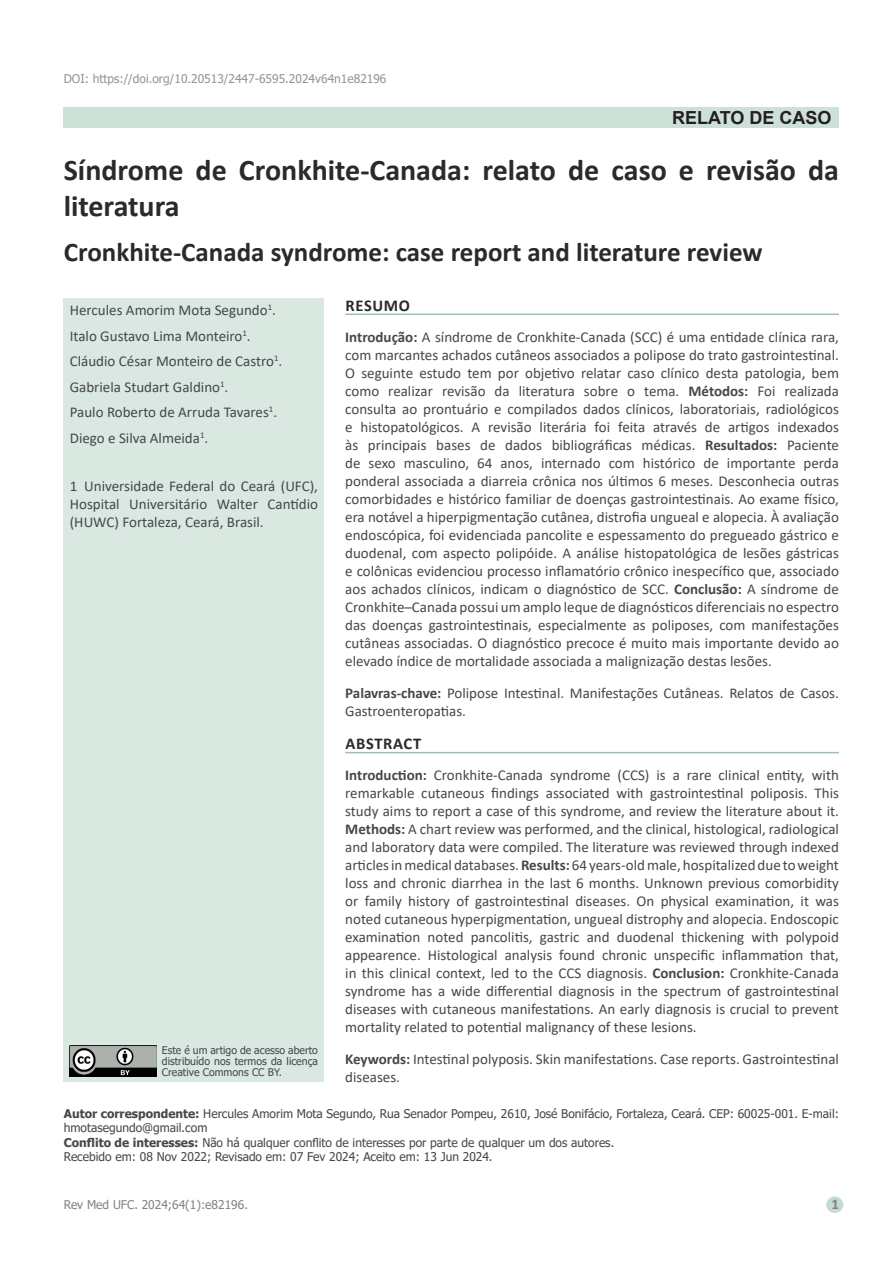
<style>
.page{position:relative;width:893px;height:1263px;background:#fff}
.page>*{position:absolute;margin:0;border:0;box-sizing:border-box;transform-origin:0 0}
.t1{font:700 30px/36px "Calibri";color:#2b292a}
.t2{font:700 27px "Calibri";color:#2b292a}
.t3{font:700 18px "Arial";color:#231f20}
.t4{font:700 16.5px "Calibri";letter-spacing:.04em;color:#2b292a}
.t5{font:15px/18px "Calibri";color:#464748;text-align:justify}
.t6{font:700 15px "Calibri";color:#808285}
.t7{font:12px/14.4px "Tahoma";color:#464748}
.t8{font:12px "Tahoma";color:#939598}
.t9{font:12px "Tahoma";color:#808285}
.t10{font:10.5px/11.1px "Tahoma";color:#464748;text-align:justify}
.s1{font-weight:700}
</style>
<div class="page">
<div style="left:826px;top:1196px;width:17px;height:17px;background:#c4dcd2;border-radius:50%"></div>
<div style="left:64px;top:107px;width:775px;height:21px;background:#cde1d8"></div>
<div style="left:64px;top:298px;width:260px;height:784px;background:#d9e8e1"></div>
<img style="left:70px;top:1046px;width:87px;height:30px">
<hr style="left:345px;top:314px;width:494px;height:1px;background:#99c3b1">
<hr style="left:345px;top:752px;width:494px;height:1px;background:#99c3b1">
<p class="t8" style="left:64px;top:71px;width:324px">DOI: https://doi.org/10.20513/2447-6595.2024v64n1e82196</p>
<p class="t3" style="left:672px;top:105px;width:161px">RELATO DE CASO</p>
<p class="t1" style="left:64px;top:152px;width:777px">Síndrome de Cronkhite-Canada: relato de caso e revisão da literatura</p>
<p class="t2" style="left:64px;top:233px;width:700px">Cronkhite-Canada syndrome: case report and literature review</p>
<p class="t5" style="left:70px;top:301px;width:208px">Hercules Amorim Mota Segundo<sup>1</sup>.</p>
<p class="t5" style="left:70px;top:327px;width:182px">Italo Gustavo Lima Monteiro<sup>1</sup>.</p>
<p class="t5" style="left:70px;top:352px;width:214px">Cláudio César Monteiro de Castro<sup>1</sup>.</p>
<p class="t5" style="left:70px;top:378px;width:160px">Gabriela Studart Galdino<sup>1</sup>.</p>
<p class="t5" style="left:70px;top:403px;width:209px">Paulo Roberto de Arruda Tavares<sup>1</sup>.</p>
<p class="t5" style="left:70px;top:429px;width:140px">Diego e Silva Almeida<sup>1</sup>.</p>
<p class="t5" style="left:70px;top:477px;width:250px">1 Universidade Federal do Ceará (UFC), Hospital Universitário Walter Cantídio (HUWC) Fortaleza, Ceará, Brasil.</p>
<p class="t10" style="left:162px;top:1045px;width:158px">Este é um artigo de acesso aberto distribuído nos termos da licença Creative Commons CC BY.</p>
<p class="t4" style="left:346px;top:293px;width:66px">RESUMO</p>
<p class="t5" style="left:345px;top:328px;width:495px"><span class="s1">Introdução:</span> A síndrome de Cronkhite-Canada (SCC) é uma entidade clínica rara, com marcantes achados cutâneos associados a polipose do trato gastrointestinal.<br>O seguinte estudo tem por objetivo relatar caso clínico desta patologia, bem como realizar revisão da literatura sobre o tema. <span class="s1">Métodos:</span> Foi realizada consulta ao prontuário e compilados dados clínicos, laboratoriais, radiológicos e histopatológicos. A revisão literária foi feita através de artigos indexados às principais bases de dados bibliográficas médicas. <span class="s1">Resultados:</span> Paciente de sexo masculino, 64 anos, internado com histórico de importante perda ponderal associada a diarreia crônica nos últimos 6 meses. Desconhecia outras comorbidades e histórico familiar de doenças gastrointestinais. Ao exame físico, era notável a hiperpigmentação cutânea, distrofia ungueal e alopecia. À avaliação endoscópica, foi evidenciada pancolite e espessamento do pregueado gástrico e duodenal, com aspecto polipóide. A análise histopatológica de lesões gástricas e colônicas evidenciou processo inflamatório crônico inespecífico que, associado aos achados clínicos, indicam o diagnóstico de SCC. <span class="s1">Conclusão:</span> A síndrome de Cronkhite–Canada possui um amplo leque de diagnósticos diferenciais no espectro das doenças gastrointestinais, especialmente as poliposes, com manifestações cutâneas associadas. O diagnóstico precoce é muito mais importante devido ao elevado índice de mortalidade associada a malignização destas lesões.</p>
<p class="t5" style="left:345px;top:683px;width:495px"><span class="s1">Palavras-chave:</span> Polipose Intestinal. Manifestações Cutâneas. Relatos de Casos.<br>Gastroenteropatias.</p>
<p class="t4" style="left:346px;top:732px;width:77px">ABSTRACT</p>
<p class="t5" style="left:345px;top:766px;width:495px"><span class="s1">Introduction:</span> Cronkhite-Canada syndrome (CCS) is a rare clinical entity, with remarkable cutaneous findings associated with gastrointestinal poliposis. This study aims to report a case of this syndrome, and review the literature about it.<br><span class="s1">Methods:</span> A chart review was performed, and the clinical, histological, radiological and laboratory data were compiled. The literature was reviewed through indexed articles in medical databases. <span class="s1">Results:</span> 64 years-old male, hospitalized due to weight loss and chronic diarrhea in the last 6 months. Unknown previous comorbidity or family history of gastrointestinal diseases. On physical examination, it was noted cutaneous hyperpigmentation, ungueal distrophy and alopecia. Endoscopic examination noted pancolitis, gastric and duodenal thickening with polypoid appearence. Histological analysis found chronic unspecific inflammation that, in this clinical context, led to the CCS diagnosis. <span class="s1">Conclusion:</span> Cronkhite-Canada syndrome has a wide differential diagnosis in the spectrum of gastrointestinal diseases with cutaneous manifestations. An early diagnosis is crucial to prevent mortality related to potential malignancy of these lesions.</p>
<p class="t5" style="left:345px;top:1049px;width:495px"><span class="s1">Keywords:</span> Intestinal polyposis. Skin manifestations. Case reports. Gastrointestinal diseases.</p>
<p class="t7" style="left:64px;top:1107px;width:777px"><span class="s1">Autor correspondente:</span> Hercules Amorim Mota Segundo, Rua Senador Pompeu, 2610, José Bonifácio, Fortaleza, Ceará. CEP: 60025-001. E-mail: hmotasegundo@gmail.com</p>
<p class="t7" style="left:64px;top:1136px;width:552px"><span class="s1">Conflito de interesses:</span> Não há qualquer conflito de interesses por parte de qualquer um dos autores.</p>
<p class="t7" style="left:64px;top:1150px;width:430px">Recebido em: 08 Nov 2022; Revisado em: 07 Fev 2024; Aceito em: 13 Jun 2024.</p>
<p class="t9" style="left:64px;top:1197px;width:186px">Rev Med UFC. 2024;64(1):e82196.</p>
<p class="t6" style="left:831px;top:1194px;width:9px">1</p>
</div>
